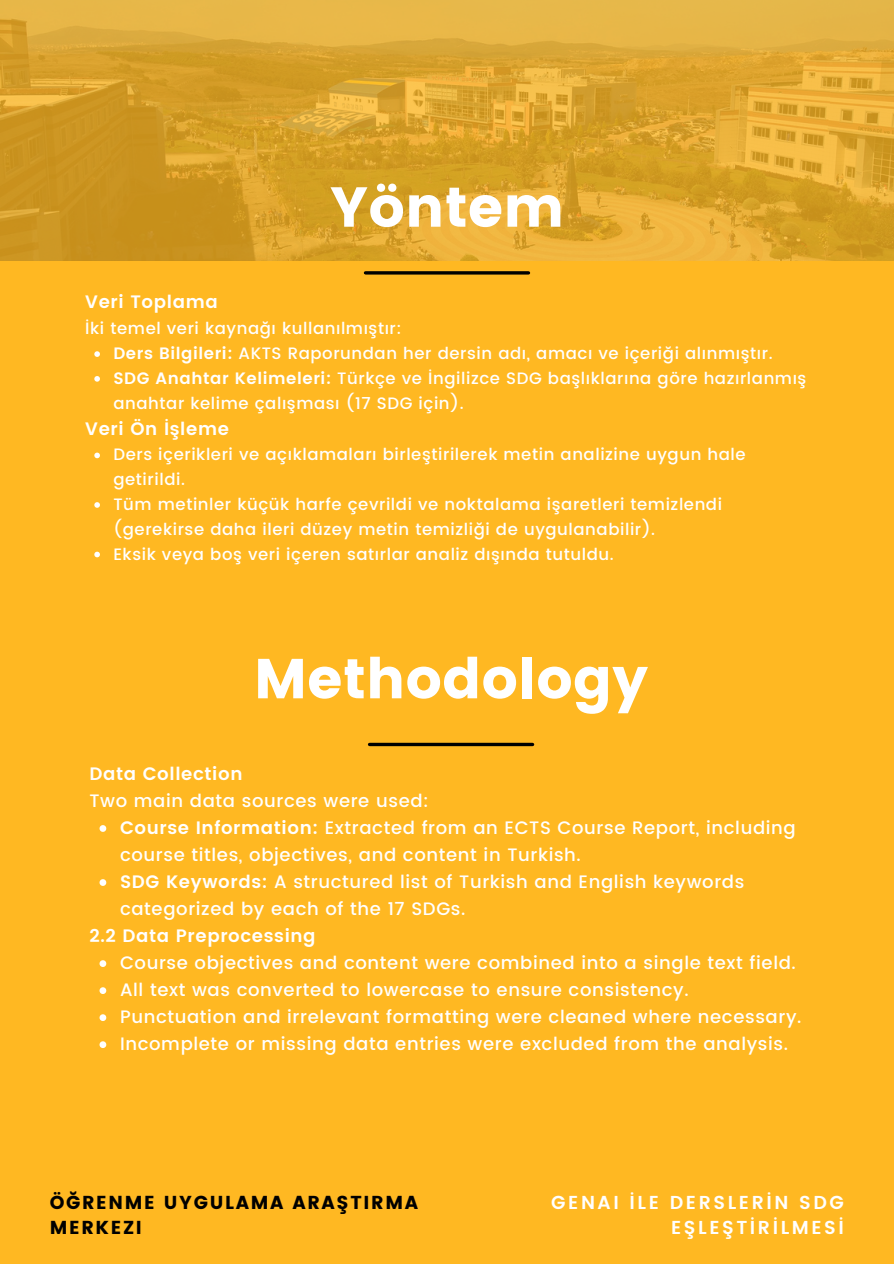
<style>
.page{position:relative;width:894px;height:1264px;background:#fff}
.page>*{position:absolute;margin:0;border:0;box-sizing:border-box;transform-origin:0 0}
.t1{font:56.25px "Poppins";color:#fff}
.t2{font:600 18.75px/25.2px "Poppins";letter-spacing:.135em;color:#fff;text-align:right}
.t3{font:18.75px/24.8px "Poppins";letter-spacing:.09em;color:#000}
.t4{font:500 18px/27px "Poppins";letter-spacing:.035em;color:#fff}
.t5{font:600 18px "Poppins";letter-spacing:.035em;color:#fff}
.t6{font:500 16.5px/24.8px "Poppins";letter-spacing:.035em;color:#fff}
.s1{font-weight:600}
</style>
<div class="page">
<div style="left:0;top:0;width:893px;height:1263px;background:#ffb822"></div>
<hr style="left:365px;top:271px;width:163px;height:3px;background:#000">
<svg style="left:369px;top:742px;width:163px;height:4px"></svg>
<img style="left:0;top:0;width:893px;height:260px">
<svg style="left:94px;top:351px;width:6px;height:6px"></svg>
<svg style="left:94px;top:376px;width:6px;height:5px"></svg>
<svg style="left:94px;top:452px;width:6px;height:6px"></svg>
<svg style="left:94px;top:502px;width:6px;height:6px"></svg>
<svg style="left:94px;top:551px;width:6px;height:6px"></svg>
<svg style="left:99px;top:825px;width:7px;height:6px"></svg>
<svg style="left:99px;top:879px;width:7px;height:6px"></svg>
<svg style="left:99px;top:960px;width:7px;height:7px"></svg>
<svg style="left:99px;top:987px;width:7px;height:7px"></svg>
<svg style="left:99px;top:1014px;width:7px;height:7px"></svg>
<svg style="left:99px;top:1041px;width:7px;height:7px"></svg>
<h1 class="t1" style="left:329px;top:174px;width:236px">Yöntem</h1>
<p class="t5" style="left:85px;top:289px;width:134px">Veri Toplama</p>
<p class="t6" style="left:113px;top:316px;width:694px;text-indent:-28px">İki temel veri kaynağı kullanılmıştır:<br><span class="s1">Ders Bilgileri:</span> AKTS Raporundan her dersin adı, amacı ve içeriği alınmıştır.<br><span class="s1">SDG Anahtar Kelimeleri:</span> Türkçe ve İngilizce SDG başlıklarına göre hazırlanmış anahtar kelime çalışması (17 SDG için).</p>
<p class="t5" style="left:85px;top:415px;width:145px">Veri Ön İşleme</p>
<p class="t6" style="left:113px;top:443px;width:633px">Ders içerikleri ve açıklamaları birleştirilerek metin analizine uygun hale getirildi.<br>Tüm metinler küçük harfe çevrildi ve noktalama işaretleri temizlendi (gerekirse daha ileri düzey metin temizliği de uygulanabilir).<br>Eksik veya boş veri içeren satırlar analiz dışında tutuldu.</p>
<h1 class="t1" style="left:254px;top:646px;width:395px">Methodology</h1>
<p class="t5" style="left:89px;top:760px;width:155px">Data Collection</p>
<p class="t4" style="left:120px;top:787px;width:677px;text-indent:-31px">Two main data sources were used:<br><span class="s1">Course Information:</span> Extracted from an ECTS Course Report, including course titles, objectives, and content in Turkish.<br><span class="s1">SDG Keywords:</span> A structured list of Turkish and English keywords categorized by each of the 17 SDGs.</p>
<p class="t5" style="left:89px;top:922px;width:228px">2.2 Data Preprocessing</p>
<p class="t4" style="left:120px;top:949px;width:682px">Course objectives and content were combined into a single text field.<br>All text was converted to lowercase to ensure consistency.<br>Punctuation and irrelevant formatting were cleaned where necessary.<br>Incomplete or missing data entries were excluded from the analysis.</p>
<p class="t3" style="left:50px;top:1190px;width:370px">ÖĞRENME UYGULAMA ARAŞTIRMA<br>MERKEZI</p>
<p class="t2" style="left:551px;top:1190px;width:294px">GENAI İLE DERSLERİN SDG<br>EŞLEŞTİRİLMESİ</p>
</div>
